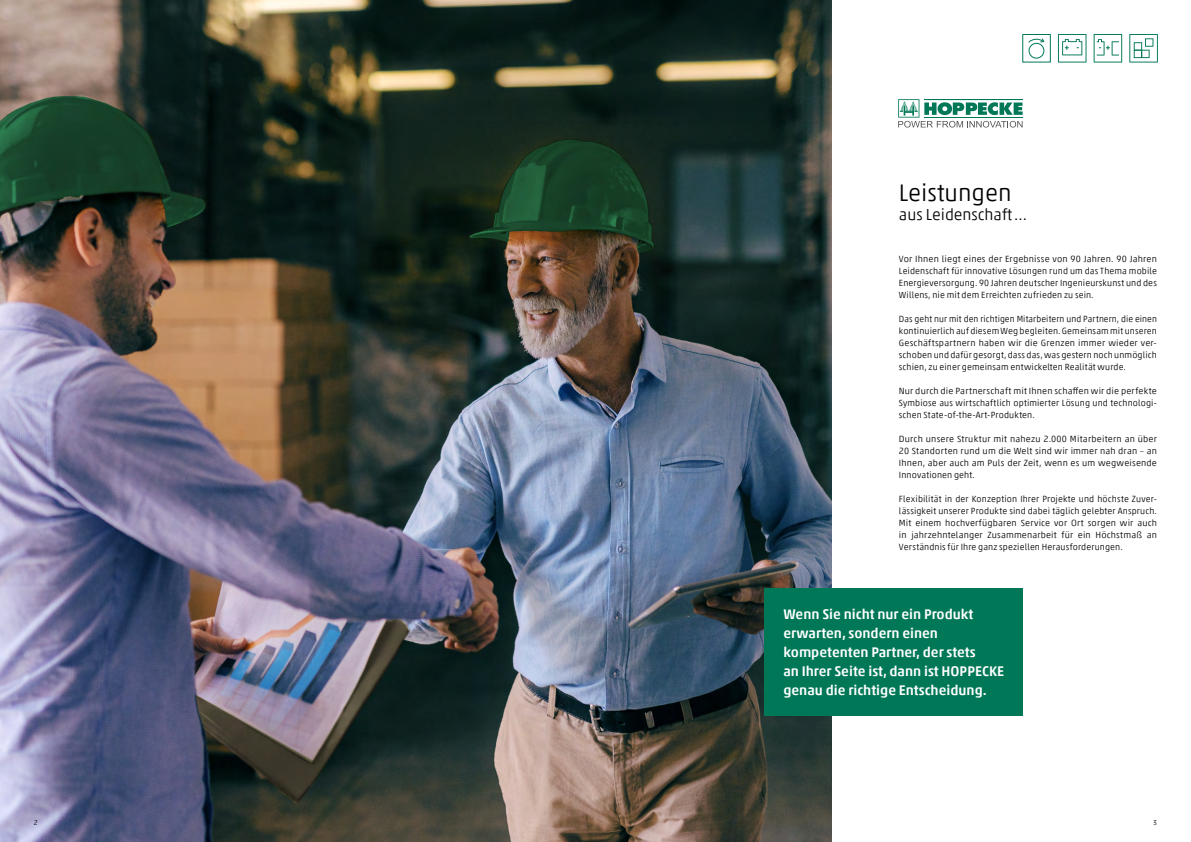
<style>
.page{position:relative;width:1191px;height:842px;background:#fff}
.page>*{position:absolute;margin:0;border:0;box-sizing:border-box;transform-origin:0 0}
.t1{font:300 24px "Akko Pro";color:#000}
.t2{font:300 16px "Akko Pro";color:#000}
.t3{font:500 14px/19px "Akko Pro";color:#fff}
.t4{font:300 9px/12px "Akko Pro";letter-spacing:.015em;color:#000;text-align:justify}
.t5{font:300 7px "Akko Pro";color:#000}
</style>
<div class="page">
<img style="left:0;top:0;width:831px;height:842px">
<div style="left:764px;top:588px;width:258px;height:128px;background:#007858"></div>
<svg style="left:898px;top:99px;width:124px;height:29px"></svg>
<svg style="left:1093px;top:34px;width:29px;height:29px"></svg>
<svg style="left:1129px;top:34px;width:28px;height:29px"></svg>
<svg style="left:1058px;top:34px;width:28px;height:29px"></svg>
<svg style="left:1028px;top:38px;width:16px;height:5px"></svg>
<div style="left:1028px;top:43px;width:16px;height:16px;border:1px solid #007858;border-radius:50%"></div>
<p class="t1" style="left:899px;top:178px;width:114px">Leistungen</p>
<p class="t2" style="left:899px;top:205px;width:130px">aus Leidenschaft...</p>
<p class="t4" style="left:899px;top:253px;width:259px">Vor Ihnen liegt eines der Ergebnisse von 90 Jahren. 90 Jahren Leidenschaft für innovative Lösungen rund um das Thema mobile Energieversorgung. 90 Jahren deutscher Ingenieurskunst und des Willens, nie mit dem Erreichten zufrieden zu sein.</p>
<p class="t4" style="left:899px;top:313px;width:259px">Das geht nur mit den richtigen Mitarbeitern und Partnern, die einen kontinuierlich auf diesem Weg begleiten. Gemeinsam mit unseren Geschäftspartnern haben wir die Grenzen immer wieder ver&shy;schoben und dafür gesorgt, dass das, was gestern noch unmöglich schien, zu einer gemeinsam entwickelten Realität wurde.</p>
<p class="t4" style="left:899px;top:385px;width:259px">Nur durch die Partnerschaft mit Ihnen schaffen wir die perfekte Symbiose aus wirtschaftlich optimierter Lösung und technologi&shy;schen State-of-the-Art-Produkten.</p>
<p class="t4" style="left:899px;top:433px;width:259px">Durch unsere Struktur mit nahezu 2.000 Mitarbeitern an über 20 Standorten rund um die Welt sind wir immer nah dran – an Ihnen, aber auch am Puls der Zeit, wenn es um wegweisende Innovationen geht.</p>
<p class="t4" style="left:899px;top:493px;width:259px">Flexibilität in der Konzeption Ihrer Projekte und höchste Zuver&shy;lässigkeit unserer Produkte sind dabei täglich gelebter Anspruch.<br>Mit einem hochverfügbaren Service vor Ort sorgen wir auch in jahrzehntelanger Zusammenarbeit für ein Höchstmaß an Verständnis für Ihre ganz speziellen Herausforderungen.</p>
<p class="t3" style="left:783px;top:604px;width:191px">Wenn Sie nicht nur ein Produkt</p>
<p class="t3" style="left:783px;top:623px;width:156px">erwarten, sondern einen</p>
<p class="t3" style="left:783px;top:642px;width:194px">kompetenten Partner, der stets</p>
<p class="t3" style="left:783px;top:661px;width:222px">an Ihrer Seite ist, dann ist HOPPECKE genau die richtige Entscheidung.</p>
<p class="t5" style="left:34px;top:818px;width:5px">2</p>
<p class="t5" style="left:1153px;top:818px;width:5px">3</p>
</div>
